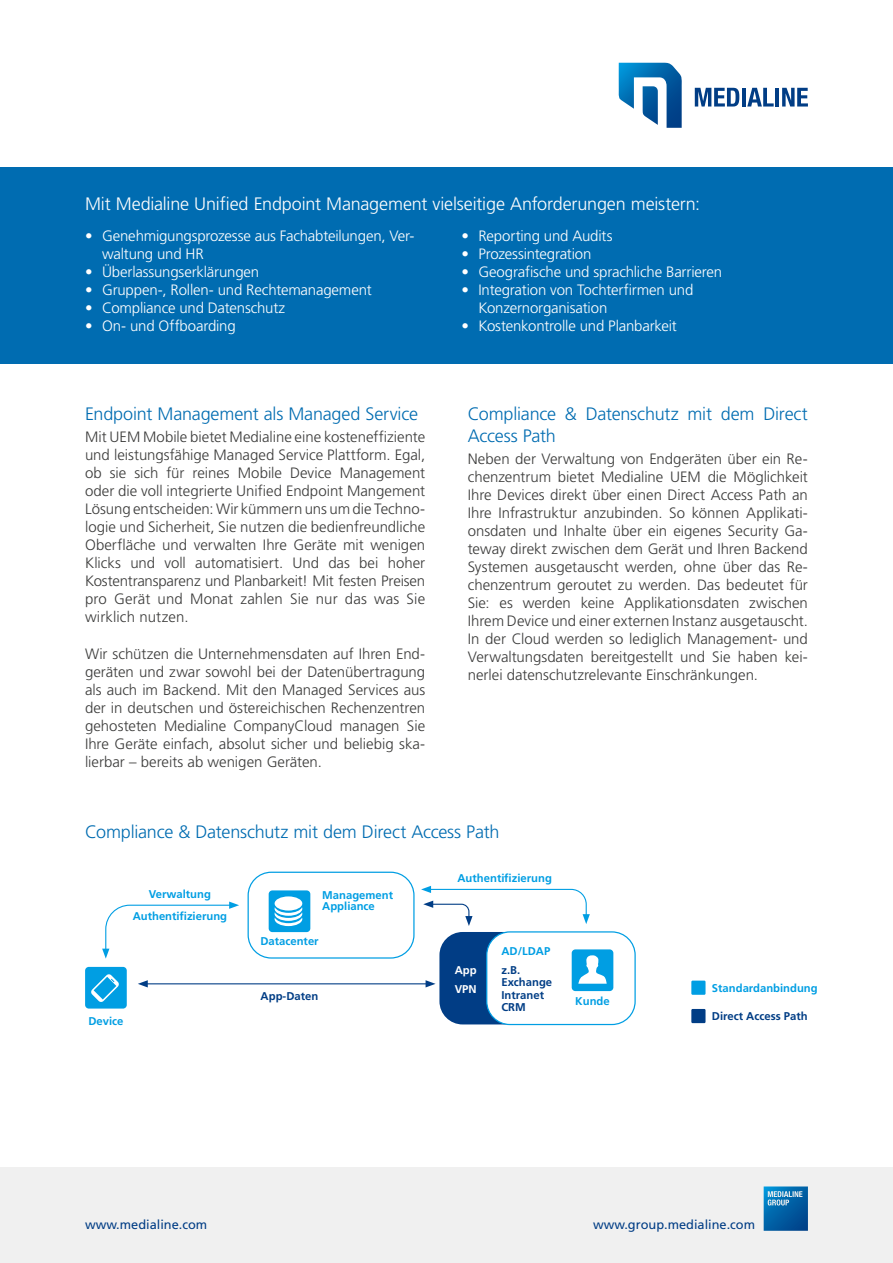
<style>
.page{position:relative;width:893px;height:1263px;background:#fff}
.page>*{position:absolute;margin:0;border:0;box-sizing:border-box;transform-origin:0 0}
.t1{font:300 18px/21.6px "Frutiger LT Pro";letter-spacing:-.01em;color:#006cb1}
.t2{font:300 18px "Frutiger LT Pro";letter-spacing:-.01em;color:#fff}
.t3{font:300 15px/18px "Frutiger LT Pro";color:#3b3b3a;text-align:justify}
.t4{font:300 15px/18px "Frutiger LT Pro";letter-spacing:-.01em;color:#fff}
.t5{font:12.75px "Frutiger LT Pro";color:#013d85}
.t6{font:700 11.25px/11.1px "Frutiger LT Pro";color:#009ee3}
.t7{font:700 11.25px/12.5px "Frutiger LT Pro";color:#013d85}
.t8{font:700 11.25px/18.6px "Frutiger LT Pro";color:#fff}
</style>
<div class="page">
<div style="left:0;top:168px;width:893px;height:196px;background:#006cb1"></div>
<div style="left:439px;top:932px;width:122px;height:92px;background:#013d85;border-radius:23px"></div>
<div style="left:248px;top:872px;width:167px;height:86px;border:1px solid #009ee3;border-radius:23px"></div>
<div style="left:487px;top:932px;width:148px;height:92px;background:#fff;border-radius:23px"></div>
<div style="left:486px;top:931px;width:150px;height:94px;border:1px solid #009ee3;border-radius:23px"></div>
<div style="left:269px;top:890px;width:41px;height:42px;background:#009ee3;border-radius:4px"></div>
<div style="left:691px;top:980px;width:14px;height:15px;background:#009ee3"></div>
<div style="left:691px;top:1009px;width:14px;height:14px;background:#013d85"></div>
<svg style="left:275px;top:907px;width:27px;height:19px"></svg>
<div style="left:275px;top:896px;width:27px;height:14px;background:#fff;border-radius:50%"></div>
<div style="left:572px;top:949px;width:41px;height:42px;background:#009ee3;border-radius:4px"></div>
<svg style="left:578px;top:955px;width:29px;height:29px"></svg>
<div style="left:85px;top:967px;width:42px;height:41px;background:#009ee3;border-radius:4px"></div>
<hr style="left:145px;top:983px;width:283px;height:1px;background:#013d85">
<svg style="left:138px;top:980px;width:10px;height:7px"></svg>
<svg style="left:426px;top:980px;width:10px;height:7px"></svg>
<svg style="left:91px;top:974px;width:28px;height:28px"></svg>
<svg style="left:421px;top:886px;width:169px;height:40px"></svg>
<svg style="left:102px;top:901px;width:137px;height:57px"></svg>
<svg style="left:695px;top:88px;width:44px;height:19px"></svg>
<hr style="left:742px;top:88px;width:4px;height:19px;background:#013d85">
<svg style="left:747px;top:88px;width:27px;height:19px"></svg>
<hr style="left:775px;top:88px;width:4px;height:19px;background:#013d85">
<svg style="left:782px;top:88px;width:26px;height:19px"></svg>
<svg style="left:618px;top:63px;width:64px;height:65px"></svg>
<div style="left:0;top:1167px;width:893px;height:96px;background:#f0f0f0"></div>
<svg style="left:764px;top:1186px;width:44px;height:45px;background:#1a70ae"></svg>
<p class="t2" style="left:85px;top:194px;width:616px">Mit Medialine Unified Endpoint Management vielseitige Anforderungen meistern:</p>
<p class="t4" style="left:102px;top:227px;width:314px;text-indent:-17px">• Genehmigungsprozesse aus Fachabteilungen, Ver&shy;waltung und HR</p>
<p class="t4" style="left:85px;top:263px;width:176px">• Überlassungserklärungen</p>
<p class="t4" style="left:85px;top:281px;width:288px">• Gruppen-, Rollen- und Rechtemanagement</p>
<p class="t4" style="left:85px;top:299px;width:202px">• Compliance und Datenschutz</p>
<p class="t4" style="left:85px;top:317px;width:152px">• On- und Offboarding</p>
<p class="t4" style="left:461px;top:227px;width:153px">• Reporting und Audits</p>
<p class="t4" style="left:461px;top:245px;width:132px">• Prozessintegration</p>
<p class="t4" style="left:461px;top:263px;width:262px">• Geografische und sprachliche Barrieren</p>
<p class="t4" style="left:478px;top:281px;width:216px;text-indent:-17px">• Integration von Tochterfirmen und<br>Konzernorganisation</p>
<p class="t4" style="left:461px;top:317px;width:217px">• Kostenkontrolle und Planbarkeit</p>
<p class="t1" style="left:85px;top:403px;width:335px">Endpoint Management als Managed Service</p>
<p class="t3" style="left:85px;top:428px;width:342px">Mit UEM Mobile bietet Medialine eine kosteneffiziente und leistungsfähige Managed Service Plattform. Egal, ob sie sich für reines Mobile Device Management oder die voll integrierte Unified Endpoint Mangement Lösung entscheiden: Wir kümmern uns um die Techno&shy;logie und Sicherheit, Sie nutzen die bedienfreundliche Oberfläche und verwalten Ihre Geräte mit wenigen Klicks und voll automatisiert. Und das bei hoher Kostentransparenz und Planbarkeit! Mit festen Preisen pro Gerät und Monat zahlen Sie nur das was Sie wirklich nutzen.</p>
<p class="t3" style="left:85px;top:644px;width:342px">Wir schützen die Unternehmensdaten auf Ihren End&shy;geräten und zwar sowohl bei der Datenübertragung als auch im Backend. Mit den Managed Services aus der in deutschen und östereichischen Rechenzentren gehosteten Medialine CompanyCloud managen Sie Ihre Geräte einfach, absolut sicher und beliebig ska&shy;lierbar – bereits ab wenigen Geräten.</p>
<p class="t1" style="left:468px;top:403px;width:342px">Compliance &amp; Datenschutz mit dem Direct<br>Access Path</p>
<p class="t3" style="left:468px;top:450px;width:342px">Neben der Verwaltung von Endgeräten über ein Re&shy;chenzentrum bietet Medialine UEM die Möglichkeit Ihre Devices direkt über einen Direct Access Path an Ihre Infrastruktur anzubinden. So können Applikati&shy;onsdaten und Inhalte über ein eigenes Security Ga&shy;teway direkt zwischen dem Gerät und Ihren Backend Systemen ausgetauscht werden, ohne über das Re&shy;chenzentrum geroutet zu werden. Das bedeutet für Sie: es werden keine Applikationsdaten zwischen Ihrem Device und einer externen Instanz ausgetauscht.<br>In der Cloud werden so lediglich Management- und Verwaltungsdaten bereitgestellt und Sie haben kei&shy;nerlei datenschutzrelevante Einschränkungen.</p>
<p class="t1" style="left:85px;top:821px;width:416px">Compliance &amp; Datenschutz mit dem Direct Access Path</p>
<p class="t6" style="left:133px;top:883px;width:96px;line-height:22.4px;text-align:center">Verwaltung<br>Authentifizierung</p>
<p class="t6" style="left:88px;top:1015px;width:37px">Device</p>
<p class="t6" style="left:322px;top:889px;width:72px">Management<br>Appliance</p>
<p class="t6" style="left:260px;top:936px;width:60px">Datacenter</p>
<p class="t7" style="left:261px;top:990px;width:59px">App-Daten</p>
<p class="t6" style="left:457px;top:873px;width:96px">Authentifizierung</p>
<p class="t8" style="left:455px;top:961px;width:23px">App<br>VPN</p>
<p class="t6" style="left:501px;top:946px;width:50px">AD/LDAP</p>
<p class="t7" style="left:501px;top:964px;width:52px">z.B.<br>Exchange<br>Intranet<br>CRM</p>
<p class="t6" style="left:575px;top:995px;width:36px">Kunde</p>
<p class="t6" style="left:712px;top:982px;width:107px">Standardanbindung</p>
<p class="t7" style="left:712px;top:1010px;width:97px">Direct Access Path</p>
<p class="t5" style="left:85px;top:1216px;width:124px">www.medialine.com</p>
<p class="t5" style="left:593px;top:1216px;width:164px">www.group.medialine.com</p>
</div>
